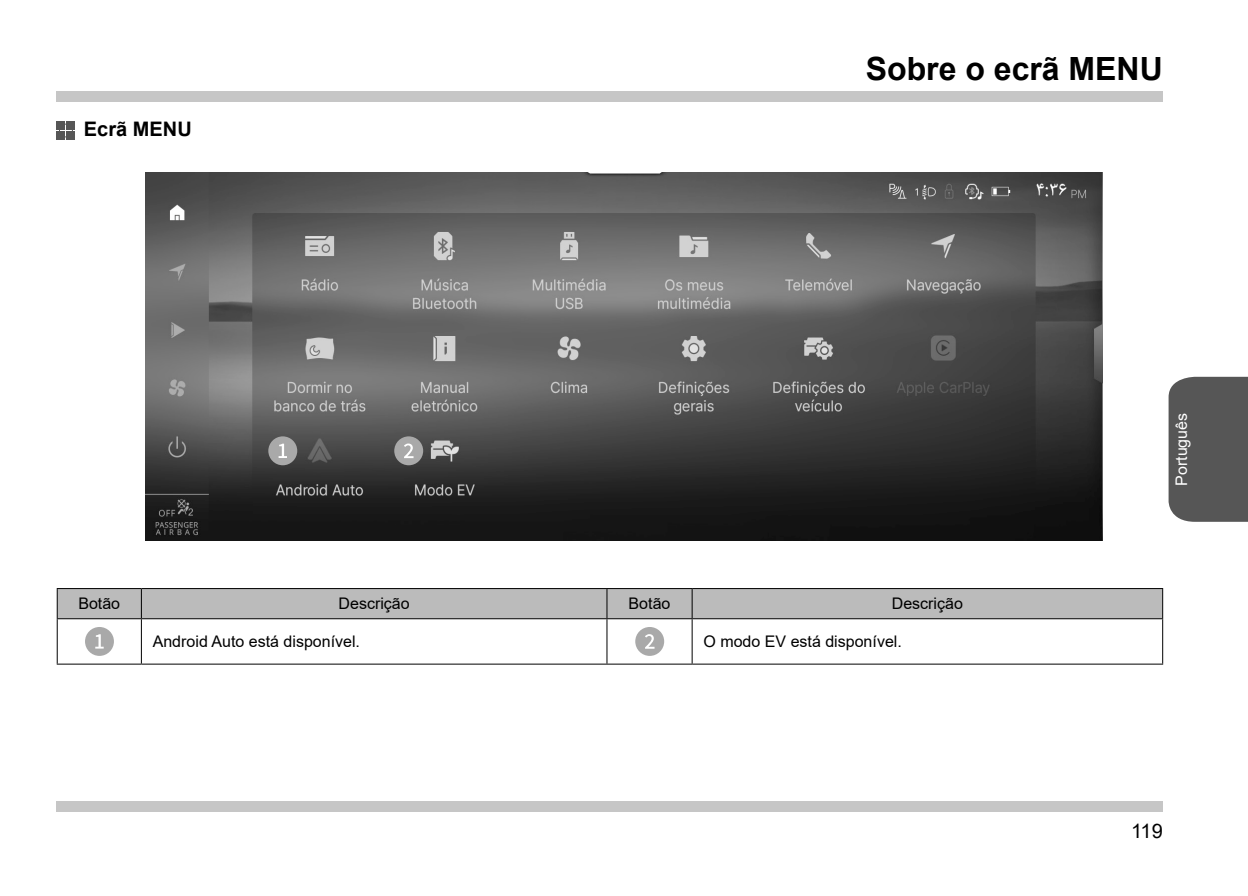
<style>
.page{position:relative;width:1248px;height:896px;background:#fff}
.page>*{position:absolute;margin:0;border:0;box-sizing:border-box;transform-origin:0 0}
.대제목{font:700 32px "Arial";color:#000}
.중제목{font:700 20px "Arial";color:#000}
.t1{font:20px "Arial";color:#000}
.글머리_6pt{font:16px "Arial";color:#000}
.t2{font:16px "Arial";color:#fff}
</style>
<div class="page">
<div style="left:1168px;top:377px;width:79px;height:145px;background:#565656"></div>
<div style="left:57px;top:91px;width:1105px;height:10px;background:#c6c6c6"></div>
<div style="left:57px;top:801px;width:1105px;height:11px;background:#c6c6c6"></div>
<div style="left:57px;top:121px;width:8px;height:8px;background:#565656"></div>
<div style="left:57px;top:131px;width:8px;height:8px;background:#565656"></div>
<div style="left:67px;top:121px;width:8px;height:8px;background:#565656"></div>
<div style="left:67px;top:131px;width:8px;height:8px;background:#565656"></div>
<div style="left:59px;top:124px;width:14px;height:13px;border:1px solid #565656"></div>
<img style="left:146px;top:173px;width:956px;height:368px">
<hr style="left:606px;top:619px;width:1px;height:44px;background:#000">
<hr style="left:141px;top:663px;width:466px;height:1px;background:#000">
<svg style="left:57px;top:588px;width:1105px;height:31px;background:#b2b2b2"></svg>
<hr style="left:607px;top:618px;width:85px;height:1px;background:#000">
<hr style="left:692px;top:618px;width:470px;height:1px;background:#000">
<hr style="left:691px;top:619px;width:1px;height:44px;background:#000">
<hr style="left:1161px;top:619px;width:1px;height:44px;background:#000">
<hr style="left:692px;top:663px;width:470px;height:1px;background:#000">
<hr style="left:607px;top:663px;width:85px;height:1px;background:#000">
<hr style="left:57px;top:618px;width:84px;height:1px;background:#000">
<hr style="left:57px;top:619px;width:1px;height:44px;background:#000">
<hr style="left:141px;top:619px;width:1px;height:44px;background:#000">
<hr style="left:57px;top:663px;width:84px;height:1px;background:#000">
<div style="left:85px;top:627px;width:29px;height:29px;background:#a9a9a9;border-radius:50%"></div>
<svg style="left:95px;top:634px;width:9px;height:14px"></svg>
<div style="left:635px;top:627px;width:29px;height:29px;background:#a9a9a9;border-radius:50%"></div>
<svg style="left:645px;top:634px;width:9px;height:15px"></svg>
<div style="left:394px;top:436px;width:29px;height:29px;background:#a9a9a9;border-radius:50%"></div>
<svg style="left:404px;top:443px;width:9px;height:15px"></svg>
<div style="left:268px;top:436px;width:29px;height:29px;background:#a9a9a9;border-radius:50%"></div>
<svg style="left:278px;top:444px;width:9px;height:14px"></svg>
<p class="중제목" style="left:84px;top:115px;width:109px">Ecrã MENU</p>
<p class="대제목" style="left:865px;top:46px;width:298px">Sobre o ecrã MENU</p>
<p class="글머리_6pt" style="left:78px;top:593px;width:43px">Botão</p>
<p class="글머리_6pt" style="left:338px;top:593px;width:73px">Descrição</p>
<p class="글머리_6pt" style="left:628px;top:593px;width:43px">Botão</p>
<p class="글머리_6pt" style="left:891px;top:593px;width:73px">Descrição</p>
<p class="글머리_6pt" style="left:153px;top:630px;width:209px">Android Auto está disponível.</p>
<p class="글머리_6pt" style="left:703px;top:630px;width:200px">O modo EV está disponível.</p>
<p class="t2" style="left:1170px;top:486px;width:74px;rotate:-90deg">Português</p>
<p class="t1" style="left:1130px;top:817px;width:33px">119</p>
</div>
